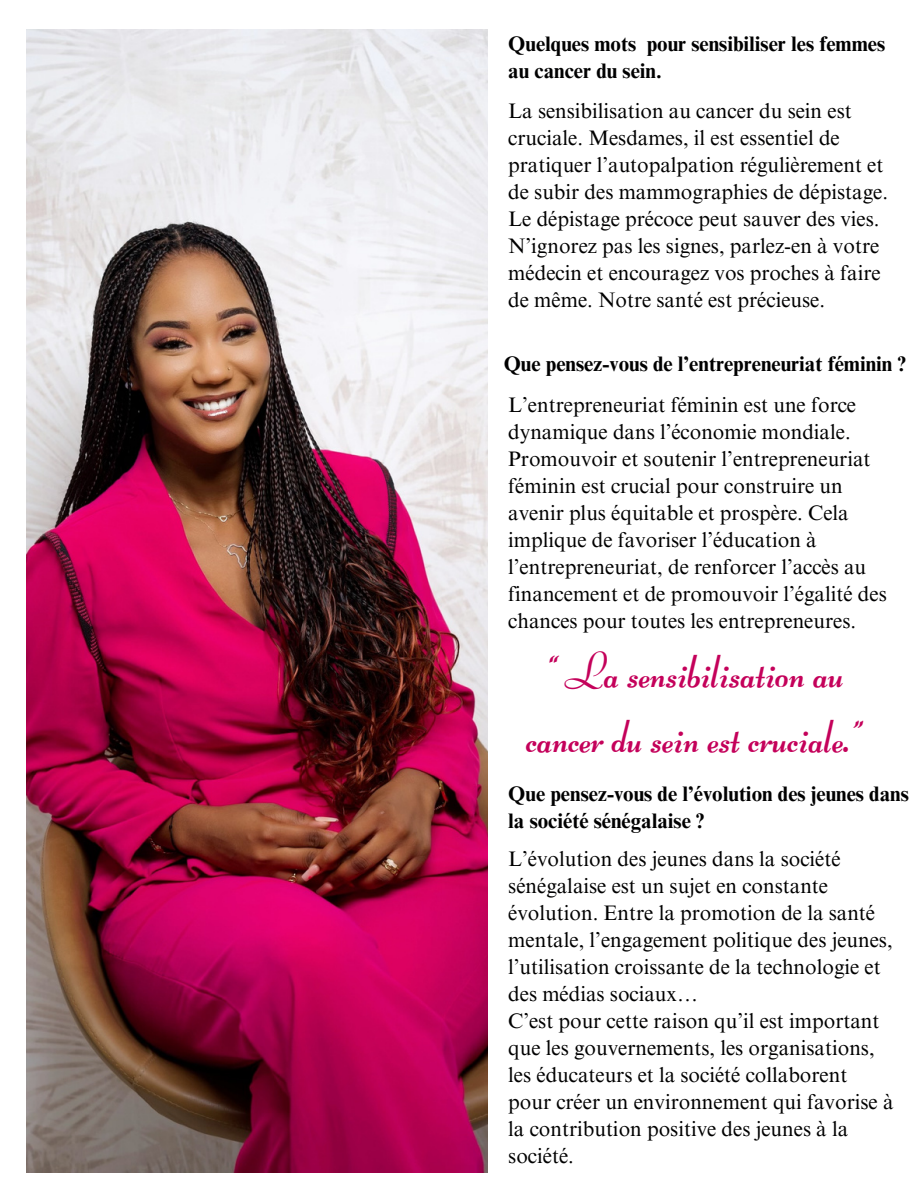
<style>
.page{position:relative;width:918px;height:1188px;background:#fff}
.page>*{position:absolute;margin:0;border:0;box-sizing:border-box;transform-origin:0 0}
.t1{font:46.8px/65.2px "Lucien Schoenschriftv CAT";color:#c4015a;text-align:center}
.t2{font:21px/27px "Times NRMT Pro";color:#000001}
.t3{font:700 21px/27px "Times NRMT Pro";color:#000001}
</style>
<div class="page">
<img style="left:26px;top:29px;width:462px;height:1143px">
<p class="t3" style="left:508px;top:33px;width:378px">Quelques mots pour sensibiliser les femmes au cancer du sein.</p>
<p class="t2" style="left:508px;top:100px;width:381px">La sensibilisation au cancer du sein est cruciale. Mesdames, il est essentiel de pratiquer l’autopalpation régulièrement et de subir des mammographies de dépistage.<br>Le dépistage précoce peut sauver des vies.<br>N’ignorez pas les signes, parlez-en à votre médecin et encouragez vos proches à faire de même. Notre santé est précieuse.</p>
<p class="t3" style="left:504px;top:353px;width:404px">Que pensez-vous de l’entrepreneuriat féminin ?</p>
<p class="t2" style="left:508px;top:394px;width:349px">L’entrepreneuriat féminin est une force dynamique dans l’économie mondiale.</p>
<p class="t2" style="left:508px;top:448px;width:380px">Promouvoir et soutenir l’entrepreneuriat féminin est crucial pour construire un avenir plus équitable et prospère. Cela implique de favoriser l’éducation à l’entrepreneuriat, de renforcer l’accès au financement et de promouvoir l’égalité des chances pour toutes les entrepreneures.</p>
<p class="t1" style="left:526px;top:643px;width:337px">“ La sensibilisation au cancer du sein est cruciale.”</p>
<p class="t3" style="left:508px;top:783px;width:402px">Que pensez-vous de l’évolution des jeunes dans la société sénégalaise ?</p>
<p class="t2" style="left:508px;top:848px;width:386px">L’évolution des jeunes dans la société sénégalaise est un sujet en constante évolution. Entre la promotion de la santé mentale, l’engagement politique des jeunes, l’utilisation croissante de la technologie et des médias sociaux…</p>
<p class="t2" style="left:508px;top:1010px;width:387px">C’est pour cette raison qu’il est important que les gouvernements, les organisations, les éducateurs et la société collaborent pour créer un environnement qui favorise à la contribution positive des jeunes à la société.</p>
</div>
